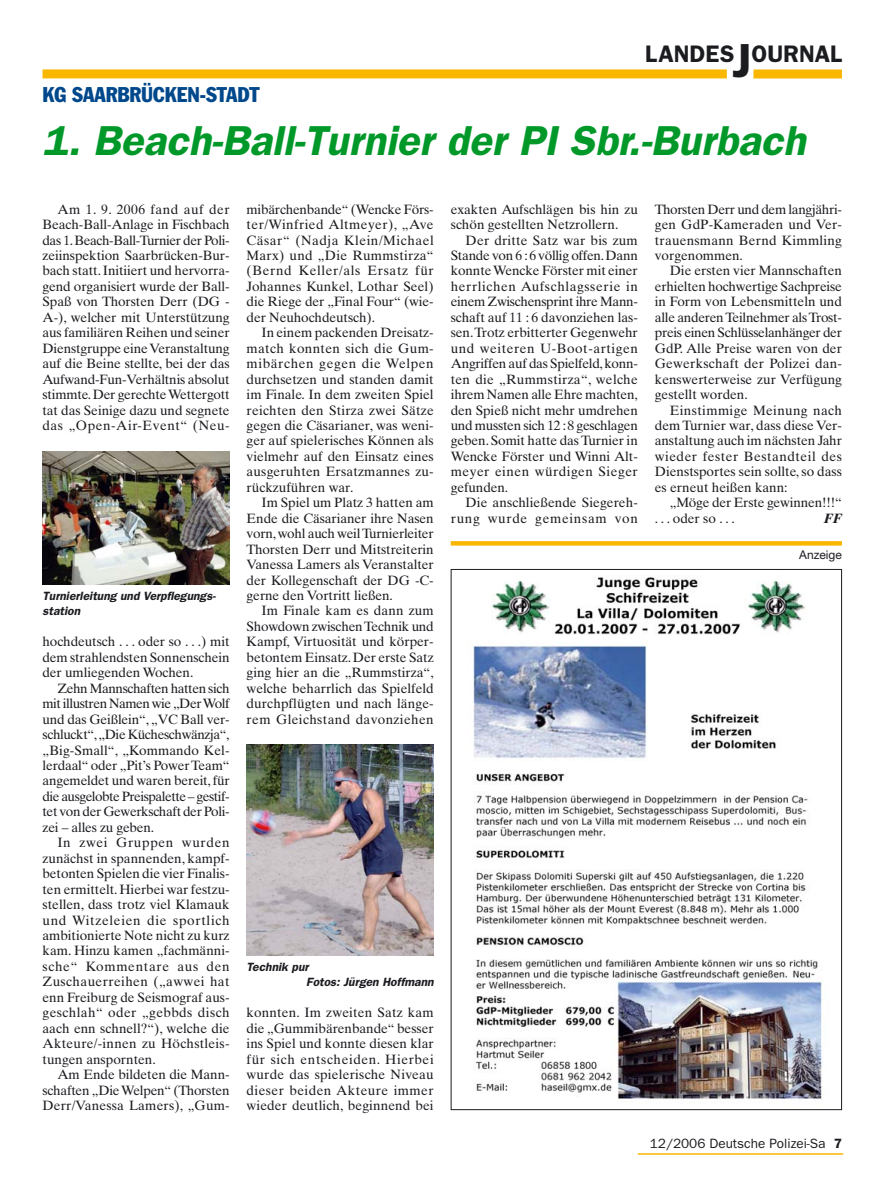
<style>
.page{position:relative;width:893px;height:1191px;background:#fff}
.page>*{position:absolute;margin:0;border:0;box-sizing:border-box;transform-origin:0 0}
.t1{font:italic 600 42px "Franklin Gothic";color:#009929}
.t2{font:600 24px "Franklin Gothic";color:#1b1c20}
.t3{font:condensed 21px "Franklin Gothic";color:#00488c}
.t4{font:13.5px/15.5px "Times Ten";color:#1b1c20;text-align:justify}
.t5{font:13.5px "Franklin Gothic";color:#1b1c20}
.t6{font:italic 700 13.5px "Times Ten";color:#1b1c20}
.t7{font:italic 600 12px/15.5px "Franklin Gothic";color:#1b1c20}
.t8{font:12px "Helvetica Neue";color:#1b1c20}
.s1{font-size:48px}
.s2{font-weight:600}
</style>
<div class="page">
<hr style="left:638px;top:1153px;width:205px;height:1px;background:#f9b700">
<div style="left:43px;top:69px;width:684px;height:9px;background:#f9b700"></div>
<div style="left:753px;top:69px;width:89px;height:9px;background:#f9b700"></div>
<img style="left:43px;top:451px;width:187px;height:133px">
<img style="left:247px;top:745px;width:187px;height:210px">
<svg style="left:451px;top:541px;width:391px;height:4px;background:#f9b908"></svg>
<img style="left:473px;top:575px;width:350px;height:524px">
<h2 class="t2" style="left:645px;top:45px;width:199px">LANDES<span class="s1">J</span>OURNAL</h2>
<h3 class="t3" style="left:43px;top:87px;width:219px">KG SAARBRÜCKEN-STADT</h3>
<h1 class="t1" style="left:43px;top:127px;width:772px">1. Beach-Ball-Turnier der PI Sbr.-Burbach</h1>
<p class="t4" style="left:43px;top:203px;width:189px;text-indent:15px">Am 1. 9. 2006 fand auf der Beach-Ball-Anlage in Fischbach das 1.Beach-Ball-Turnier der Poli&shy;zeiinspektion Saarbrücken-Bur&shy;bach statt. Initiiert und hervorra&shy;gend organisiert wurde der Ball-Spaß von Thorsten Derr (DG - A-), welcher mit Unterstützung aus familiären Reihen und seiner Dienstgruppe eine Veranstaltung auf die Beine stellte, bei der das Aufwand-Fun-Verhältnis absolut stimmte.Der gerechte Wettergott tat das Seinige dazu und segnete das „Open-Air-Event“ (Neu-</p>
<p class="t7" style="left:43px;top:589px;width:176px">Turnierleitung und Verpflegungs&shy;station</p>
<p class="t4" style="left:43px;top:635px;width:189px">hochdeutsch . . . oder so . . .) mit dem strahlendsten Sonnenschein der umliegenden Wochen.</p>
<p class="t4" style="left:43px;top:681px;width:189px;text-indent:15px">Zehn Mannschaften hatten sich mit illustren Namen wie „Der Wolf und das Geißlein“, „VC Ball ver&shy;schluckt“,„Die Kücheschwänzja“, „Big-Small“, „Kommando Kel&shy;lerdaal“ oder „Pit’s Power Team“ angemeldet und waren bereit, für die ausgelobte Preispalette – gestif&shy;tet von der Gewerkschaft der Poli&shy;zei – alles zu geben.</p>
<p class="t4" style="left:43px;top:836px;width:189px;text-indent:15px">In zwei Gruppen wurden zunächst in spannenden, kampf&shy;betonten Spielen die vier Finalis&shy;ten ermittelt. Hierbei war festzu&shy;stellen, dass trotz viel Klamauk und Witzeleien die sportlich ambitionierte Note nicht zu kurz kam. Hinzu kamen „fachmänni&shy;sche“ Kommentare aus den Zuschauerreihen („awwei hat enn Freiburg de Seismograf aus&shy;geschlah“ oder „gebbds disch aach enn schnell?“), welche die Akteure/-innen zu Höchstleis&shy;tungen anspornten.</p>
<p class="t4" style="left:43px;top:1068px;width:189px;text-indent:15px">Am Ende bildeten die Mann&shy;schaften „Die Welpen“ (Thorsten Derr/Vanessa Lamers), „Gum-</p>
<p class="t4" style="left:247px;top:203px;width:189px">mibärchenbande“ (Wencke Förs&shy;ter/Winfried Altmeyer), „Ave Cäsar“ (Nadja Klein/Michael Marx) und „Die Rummstirza“ (Bernd Keller/als Ersatz für Johannes Kunkel, Lothar Seel) die Riege der „Final Four“ (wie&shy;der Neuhochdeutsch).</p>
<p class="t4" style="left:247px;top:326px;width:189px;text-indent:15px">In einem packenden Dreisatz&shy;match konnten sich die Gum&shy;mibärchen gegen die Welpen durchsetzen und standen damit im Finale. In dem zweiten Spiel reichten den Stirza zwei Sätze gegen die Cäsarianer, was weni&shy;ger auf spielerisches Können als vielmehr auf den Einsatz eines ausgeruhten Ersatzmannes zu&shy;rückzuführen war.</p>
<p class="t4" style="left:247px;top:496px;width:189px;text-indent:15px">Im Spiel um Platz 3 hatten am Ende die Cäsarianer ihre Nasen vorn,wohl auch weil Turnierleiter Thorsten Derr und Mitstreiterin Vanessa Lamers als Veranstalter der Kollegenschaft der DG -C&shy;gerne den Vortritt ließen.</p>
<p class="t4" style="left:247px;top:604px;width:189px;text-indent:15px">Im Finale kam es dann zum Showdown zwischen Technik und Kampf, Virtuosität und körper&shy;betontem Einsatz. Der erste Satz ging hier an die „Rummstirza“, welche beharrlich das Spielfeld durchpflügten und nach länge&shy;rem Gleichstand davonziehen</p>
<p class="t4" style="left:451px;top:203px;width:189px">exakten Aufschlägen bis hin zu schön gestellten Netzrollern.</p>
<p class="t4" style="left:451px;top:233px;width:189px;text-indent:15px">Der dritte Satz war bis zum Stande von 6 :6 völlig offen.Dann konnte Wencke Förster mit einer herrlichen Aufschlagsserie in einem Zwischensprint ihre Mann&shy;schaft auf 11 : 6 davonziehen las&shy;sen.Trotz erbitterter Gegenwehr und weiteren U-Boot-artigen Angriffen auf das Spielfeld,konn&shy;ten die „Rummstirza“, welche ihrem Namen alle Ehre machten, den Spieß nicht mehr umdrehen und mussten sich 12 :8 geschlagen geben. Somit hatte das Turnier in Wencke Förster und Winni Alt&shy;meyer einen würdigen Sieger gefunden.</p>
<p class="t4" style="left:451px;top:496px;width:189px;text-align:right">Die anschließende Siegereh&shy;rung wurde gemeinsam von</p>
<p class="t4" style="left:655px;top:203px;width:189px">Thorsten Derr und dem langjähri&shy;gen GdP-Kameraden und Ver&shy;trauensmann Bernd Kimmling vorgenommen.</p>
<p class="t4" style="left:655px;top:264px;width:189px;text-indent:15px">Die ersten vier Mannschaften erhielten hochwertige Sachpreise in Form von Lebensmitteln und alle anderen Teilnehmer als Trost&shy;preis einen Schlüsselanhänger der GdP. Alle Preise waren von der Gewerkschaft der Polizei dan&shy;kenswerterweise zur Verfügung gestellt worden.</p>
<p class="t4" style="left:655px;top:403px;width:189px;text-indent:15px">Einstimmige Meinung nach dem Turnier war, dass diese Ver&shy;anstaltung auch im nächsten Jahr wieder fester Bestandteil des Dienstsportes sein sollte, so dass es erneut heißen kann:</p>
<p class="t4" style="left:655px;top:496px;width:189px;text-indent:15px">„Möge der Erste gewinnen!!!“ ...oder so ...</p>
<p class="t6" style="left:824px;top:513px;width:20px">FF</p>
<p class="t8" style="left:799px;top:550px;width:44px">Anzeige</p>
<p class="t7" style="left:306px;top:960px;width:131px;text-indent:-60px">Technik pur<br>Fotos: Jürgen Hoffmann</p>
<p class="t4" style="left:247px;top:1006px;width:189px">konnten. Im zweiten Satz kam die „Gummibärenbande“ besser ins Spiel und konnte diesen klar für sich entscheiden. Hierbei wurde das spielerische Niveau dieser beiden Akteure immer wieder deutlich, beginnend bei</p>
<p class="t5" style="left:650px;top:1138px;width:193px">12/2006 Deutsche Polizei-Sa <span class="s2">7</span></p>
</div>
